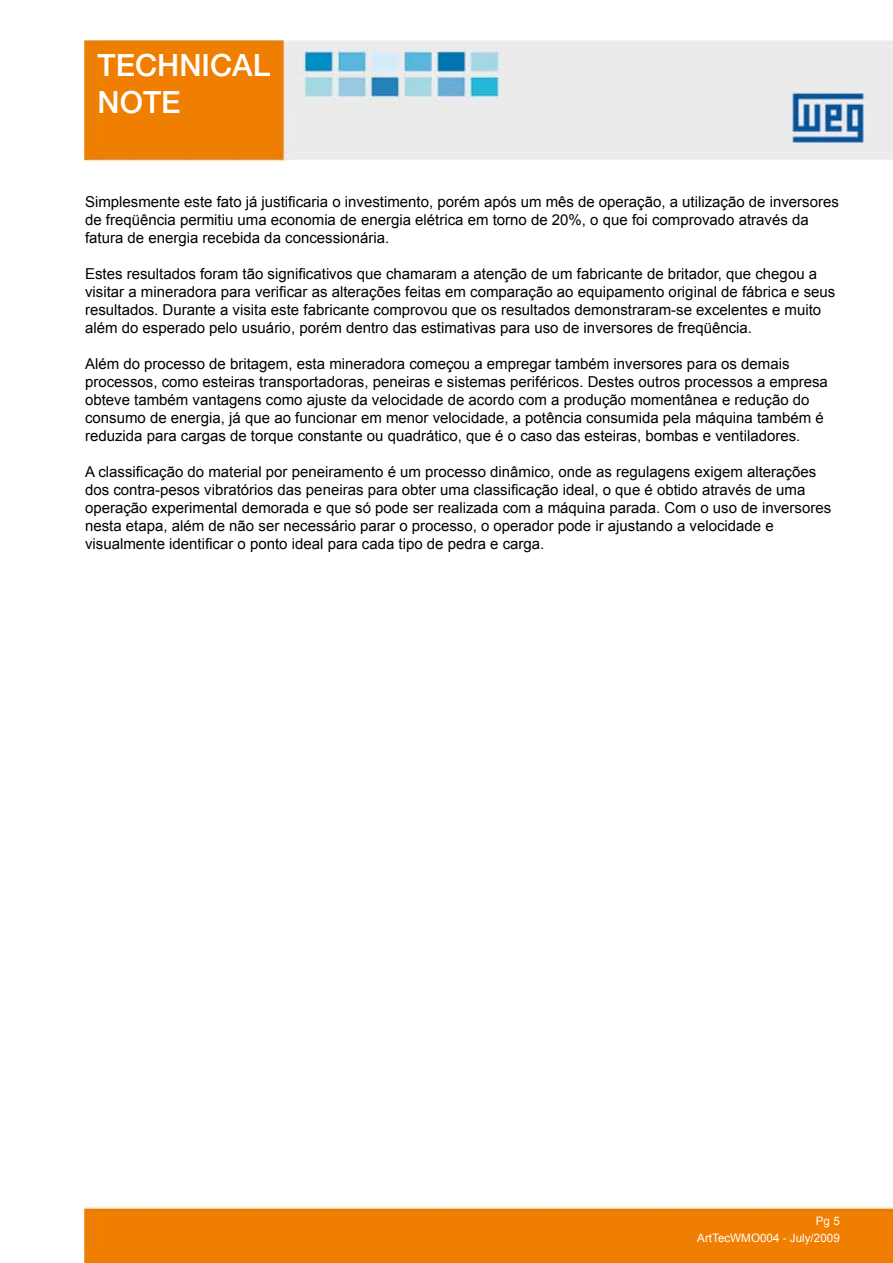
<style>
.page{position:relative;width:893px;height:1263px;background:#fff}
.page>*{position:absolute;margin:0;border:0;box-sizing:border-box;transform-origin:0 0}
.t1{font:500 30.75px/36.9px "Helvetica Neue LT Pro";color:#fff}
.t2{font:15px/18px "Arial";color:#000}
.t3{font:11.7px/16.4px "Arial";color:#fff}
</style>
<div class="page">
<img style="left:85px;top:40px;width:808px;height:1223px">
<svg style="left:834px;top:1217px;width:5px;height:8px"></svg>
<h1 class="t1" style="left:98px;top:46px;width:174px">TECHNICAL<br>NOTE</h1>
<p class="t2" style="left:85px;top:192px;width:755px">Simplesmente este fato já justificaria o investimento, porém após um mês de operação, a utilização de inversores de freqüência permitiu uma economia de energia elétrica em torno de 20%, o que foi comprovado através da fatura de energia recebida da concessionária.</p>
<p class="t2" style="left:85px;top:264px;width:752px">Estes resultados foram tão significativos que chamaram a atenção de um fabricante de britador, que chegou a visitar a mineradora para verificar as alterações feitas em comparação ao equipamento original de fábrica e seus resultados. Durante a visita este fabricante comprovou que os resultados demonstraram-se excelentes e muito além do esperado pelo usuário, porém dentro das estimativas para uso de inversores de freqüência.</p>
<p class="t2" style="left:85px;top:354px;width:744px">Além do processo de britagem, esta mineradora começou a empregar também inversores para os demais processos, como esteiras transportadoras, peneiras e sistemas periféricos. Destes outros processos a empresa obteve também vantagens como ajuste da velocidade de acordo com a produção momentânea e redução do consumo de energia, já que ao funcionar em menor velocidade, a potência consumida pela máquina também é reduzida para cargas de torque constante ou quadrático, que é o caso das esteiras, bombas e ventiladores.</p>
<p class="t2" style="left:85px;top:462px;width:748px">A classificação do material por peneiramento é um processo dinâmico, onde as regulagens exigem alterações dos contra-pesos vibratórios das peneiras para obter uma classificação ideal, o que é obtido através de uma operação experimental demorada e que só pode ser realizada com a máquina parada. Com o uso de inversores nesta etapa, além de não ser necessário parar o processo, o operador pode ir ajustando a velocidade e visualmente identificar o ponto ideal para cada tipo de pedra e carga.</p>
<p class="t3" style="left:697px;top:1213px;width:144px;text-indent:119px">Pg<br>ArtTecWMO004 - July/2009</p>
</div>
